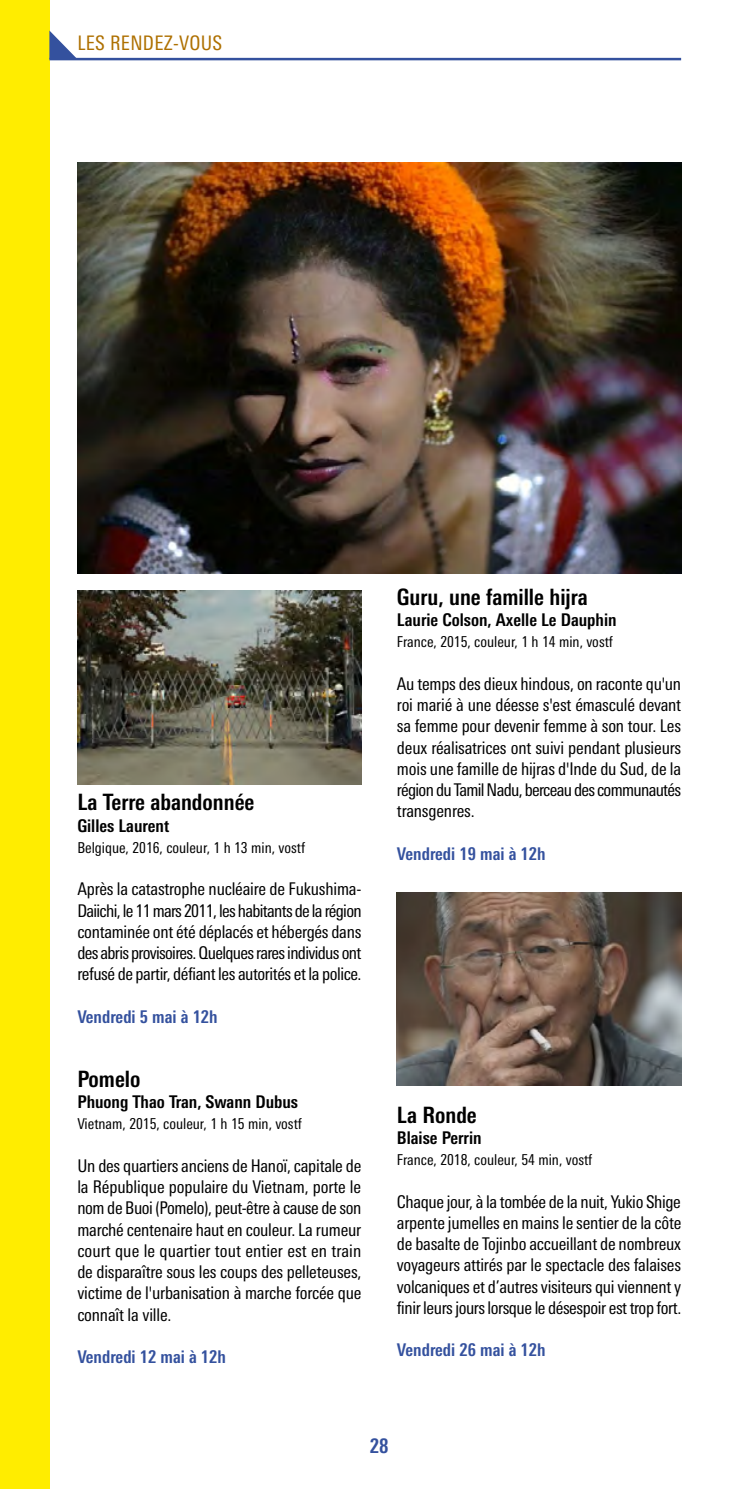
<style>
.page{position:relative;width:745px;height:1489px;background:#fff}
.page>*{position:absolute;margin:0;border:0;box-sizing:border-box;transform-origin:0 0}
.t1{font:700 condensed 22.5px "Univers Next Pro";color:#000}
.t2{font:condensed 20px "Univers Next Pro";letter-spacing:.015em;color:#ae7001}
.t3{font:700 condensed 20px "Univers Next Pro";color:#34519e}
.t4{font:condensed 17.5px/21.2px "Univers Next Pro";letter-spacing:-.025em;color:#000;text-align:justify}
.t5{font:700 condensed 17.5px "Univers Next Pro";color:#000}
.t6{font:700 condensed 17.5px "Univers Next Pro";color:#34519e}
.t7{font:condensed 15px "Univers Next Pro";color:#000}
</style>
<div class="page">
<div style="left:0;top:0;width:50px;height:1488px;background:#ffed00"></div>
<hr style="left:49px;top:58px;width:631px;height:2px;background:#34519e">
<svg style="left:49px;top:30px;width:28px;height:29px"></svg>
<img style="left:77px;top:590px;width:284px;height:194px">
<img style="left:396px;top:892px;width:284px;height:193px">
<img style="left:77px;top:162px;width:603px;height:411px">
<p class="t2" style="left:77px;top:32px;width:146px">LES RENDEZ-VOUS</p>
<p class="t1" style="left:77px;top:789px;width:178px">La Terre abandonnée</p>
<p class="t5" style="left:77px;top:815px;width:93px">Gilles Laurent</p>
<p class="t7" style="left:77px;top:838px;width:229px">Belgique, 2016, couleur, 1 h 13 min, vostf</p>
<p class="t4" style="left:77px;top:878px;width:286px">Après la catastrophe nucléaire de Fukushima-Daiichi, le 11 mars 2011, les habitants de la région contaminée ont été déplacés et hébergés dans des abris provisoires. Quelques rares individus ont refusé de partir, défiant les autorités et la police.</p>
<p class="t6" style="left:77px;top:1006px;width:142px">Vendredi 5 mai à 12h</p>
<p class="t1" style="left:77px;top:1065px;width:65px">Pomelo</p>
<p class="t5" style="left:77px;top:1091px;width:222px">Phuong Thao Tran, Swann Dubus</p>
<p class="t7" style="left:77px;top:1115px;width:226px">Vietnam, 2015, couleur, 1 h 15 min, vostf</p>
<p class="t4" style="left:77px;top:1154px;width:285px">Un des quartiers anciens de Hanoï, capitale de la République populaire du Vietnam, porte le nom de Buoi (Pomelo), peut-être à cause de son marché centenaire haut en couleur. La rumeur court que le quartier tout entier est en train de disparaître sous les coups des pelleteuses, victime de l'urbanisation à marche forcée que connaît la ville.</p>
<p class="t6" style="left:77px;top:1346px;width:150px">Vendredi 12 mai à 12h</p>
<p class="t1" style="left:396px;top:583px;width:192px">Guru, une famille hijra</p>
<p class="t5" style="left:396px;top:609px;width:221px">Laurie Colson, Axelle Le Dauphin</p>
<p class="t7" style="left:396px;top:633px;width:217px">France, 2015, couleur, 1 h 14 min, vostf</p>
<p class="t4" style="left:396px;top:673px;width:285px">Au temps des dieux hindous, on raconte qu'un roi marié à une déesse s'est émasculé devant sa femme pour devenir femme à son tour. Les deux réalisatrices ont suivi pendant plusieurs mois une famille de hijras d'Inde du Sud, de la région du Tamil Nadu, berceau des communautés transgenres.</p>
<p class="t6" style="left:396px;top:843px;width:150px">Vendredi 19 mai à 12h</p>
<p class="t1" style="left:396px;top:1101px;width:81px">La Ronde</p>
<p class="t5" style="left:396px;top:1127px;width:86px">Blaise Perrin</p>
<p class="t7" style="left:396px;top:1150px;width:197px">France, 2018, couleur, 54 min, vostf</p>
<p class="t4" style="left:396px;top:1190px;width:286px">Chaque jour, à la tombée de la nuit, Yukio Shige arpente jumelles en mains le sentier de la côte de basalte de Tojinbo accueillant de nombreux voyageurs attirés par le spectacle des falaises volcaniques et d’autres visiteurs qui viennent y finir leurs jours lorsque le désespoir est trop fort.</p>
<p class="t6" style="left:396px;top:1339px;width:150px">Vendredi 26 mai à 12h</p>
<p class="t3" style="left:369px;top:1434px;width:20px">28</p>
</div>
